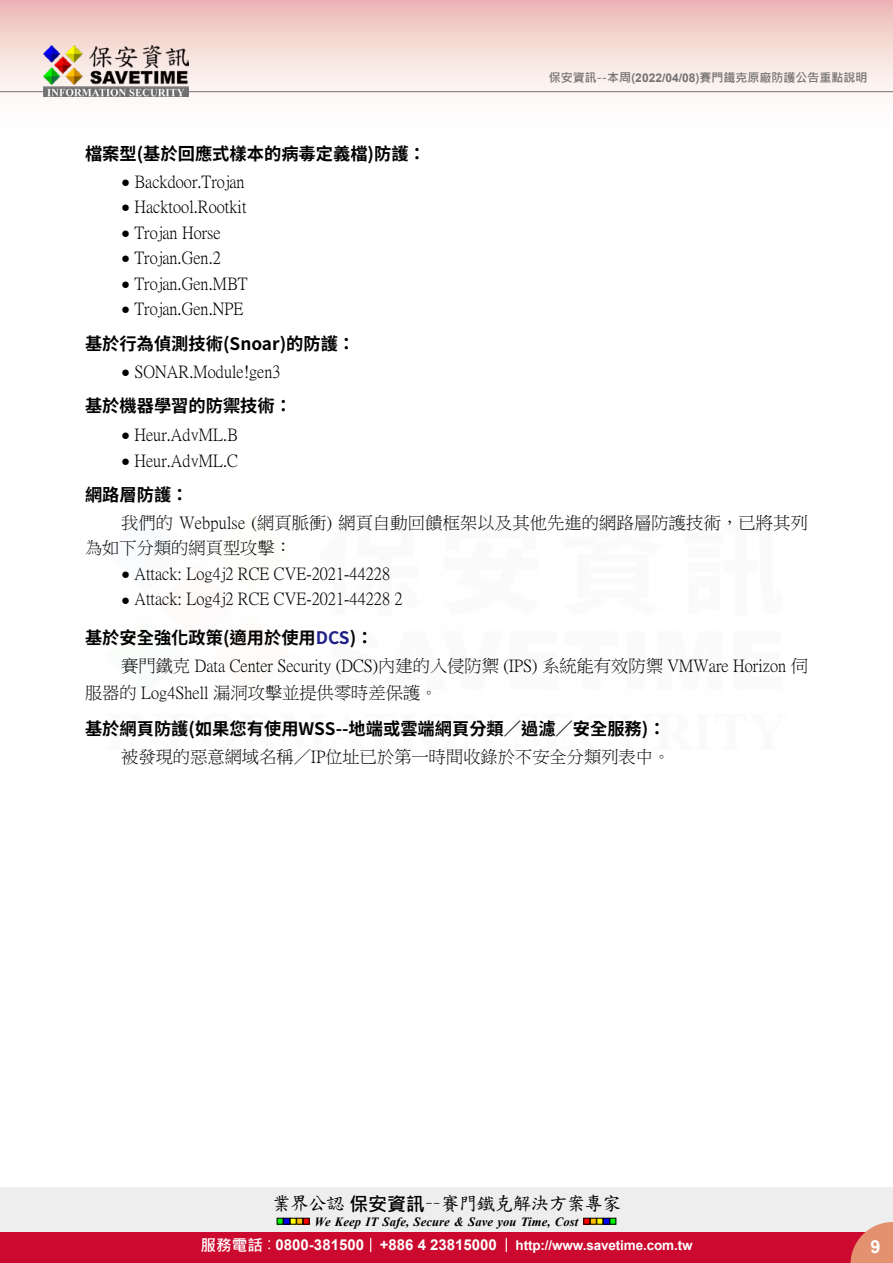
<style>
.page{position:relative;width:893px;height:1263px;background:#fff}
.page>*{position:absolute;margin:0;border:0;box-sizing:border-box;transform-origin:0 0}
.t1{font:18.9px "DF Kai Shu SB Estd BF";letter-spacing:-.05em;color:#000}
.t2{font:700 18px "Arial";color:#fff}
.t3{font:17.25px/25.5px "P Ming Li U";color:#000}
.t4{font:700 17.25px "Source Han Sans TW";color:#000}
.t5{font:700 13.5px "Arial";letter-spacing:-.01em;color:#fff}
.t6{font:italic 700 12.6px "Times New Roman";letter-spacing:.005em;color:#000}
.t7{font:700 12px "Microsoft Jheng Hei";color:#727171}
.s1{font-family:"Arial"}
.s2{font-family:"Arial";font-size:15px}
.s3{color:#1d2088}
.s4{font-family:"Microsoft Jheng Hei";font-weight:700}
.s5{font-family:"Microsoft Jheng Hei";font-size:15.6px}
.s6{font-family:"Microsoft Jheng Hei";font-weight:400;font-size:15.6px}
.s7{font-size:15px}
</style>
<div class="page">
<div style="left:0;top:1187px;width:893px;height:49px;background:#eee"></div>
<svg style="left:277px;top:1218px;width:32px;height:6px"></svg>
<svg style="left:584px;top:1218px;width:32px;height:6px"></svg>
<div style="left:0;top:1232px;width:893px;height:31px;background:#cc0a2f"></div>
<svg style="left:850px;top:1222px;width:43px;height:41px"></svg>
<svg style="left:370px;top:1238px;width:1px;height:14px"></svg>
<svg style="left:506px;top:1238px;width:1px;height:14px"></svg>
<div style="left:0;top:0;width:893px;height:141px;background:linear-gradient(to bottom,#efc0bb,#fff)"></div>
<hr style="left:0;top:91px;width:893px;height:1px;background:#727171">
<img style="left:44px;top:46px;width:145px;height:51px">
<p class="t7" style="left:549px;top:70px;width:320px">保安資訊--本周(<span class="s1">2022/04/08</span>)賽門鐵克原廠防護公告重點說明</p>
<p class="t4" style="left:85px;top:144px;width:342px">檔案型(基於回應式樣本的病毒定義檔)防護：</p>
<p class="t3" style="left:121px;top:169px;width:125px"><span class="s2">●</span> Backdoor.Trojan</p>
<p class="t3" style="left:121px;top:194px;width:127px"><span class="s2">●</span> Hacktool.Rootkit</p>
<p class="t3" style="left:121px;top:220px;width:101px"><span class="s2">●</span> Trojan Horse</p>
<p class="t3" style="left:121px;top:245px;width:101px"><span class="s2">●</span> Trojan.Gen.2</p>
<p class="t3" style="left:121px;top:271px;width:128px"><span class="s2">●</span> Trojan.Gen.MBT</p>
<p class="t3" style="left:121px;top:296px;width:124px"><span class="s2">●</span> Trojan.Gen.NPE</p>
<p class="t4" style="left:85px;top:333px;width:272px">基於行為偵測技術(Snoar)的防護：</p>
<p class="t3" style="left:121px;top:359px;width:161px"><span class="s2">●</span> SONAR.Module!gen3</p>
<p class="t4" style="left:85px;top:396px;width:209px">基於機器學習的防禦技術：</p>
<p class="t3" style="left:121px;top:422px;width:118px"><span class="s2">●</span> Heur.AdvML.B</p>
<p class="t3" style="left:121px;top:448px;width:118px"><span class="s2">●</span> Heur.AdvML.C</p>
<p class="t4" style="left:85px;top:485px;width:105px">網路層防護：</p>
<p class="t3" style="left:85px;top:510px;width:724px;text-indent:36px">我們的 Webpulse (網頁脈衝) 網頁自動回饋框架以及其他先進的網路層防護技術，已將其列為如下分類的網頁型攻擊：</p>
<p class="t3" style="left:121px;top:561px;width:270px"><span class="s2">●</span> Attack: Log4j2 RCE CVE-2021-44228</p>
<p class="t3" style="left:121px;top:586px;width:283px"><span class="s2">●</span> Attack: Log4j2 RCE CVE-2021-44228 2</p>
<p class="t4" style="left:85px;top:628px;width:290px">基於安全強化政策(適用於使用<span class="s3">DCS</span>)：</p>
<p class="t3" style="left:85px;top:652px;width:724px;line-height:27.5px;text-indent:36px">賽門鐵克 Data Center Security (DCS)內建的入侵防禦 (IPS) 系統能有效防禦 VMWare Horizon 伺服器的 Log4Shell 漏洞攻擊並提供零時差保護。</p>
<p class="t4" style="left:85px;top:719px;width:582px">基於網頁防護(如果您有使用WSS--地端或雲端網頁分類／過濾／安全服務)：</p>
<p class="t3" style="left:121px;top:744px;width:551px">被發現的惡意網域名稱／IP位址已於第一時間收錄於不安全分類列表中。</p>
<p class="t1" style="left:272px;top:1194px;width:351px">業界公認<span class="s4">保安資訊</span>－－賽門鐵克解決方案專家</p>
<p class="t6" style="left:315px;top:1212px;width:265px">We Keep IT Safe, Secure &amp; Save you Time, Cost</p>
<p class="t5" style="left:200px;top:1235px;width:494px"><span class="s5">服務電話</span><span class="s6">：</span><span class="s7">0800-381500 +886 4 23815000</span> http://www.savetime.com.tw</p>
<p class="t2" style="left:870px;top:1234px;width:12px">9</p>
</div>
